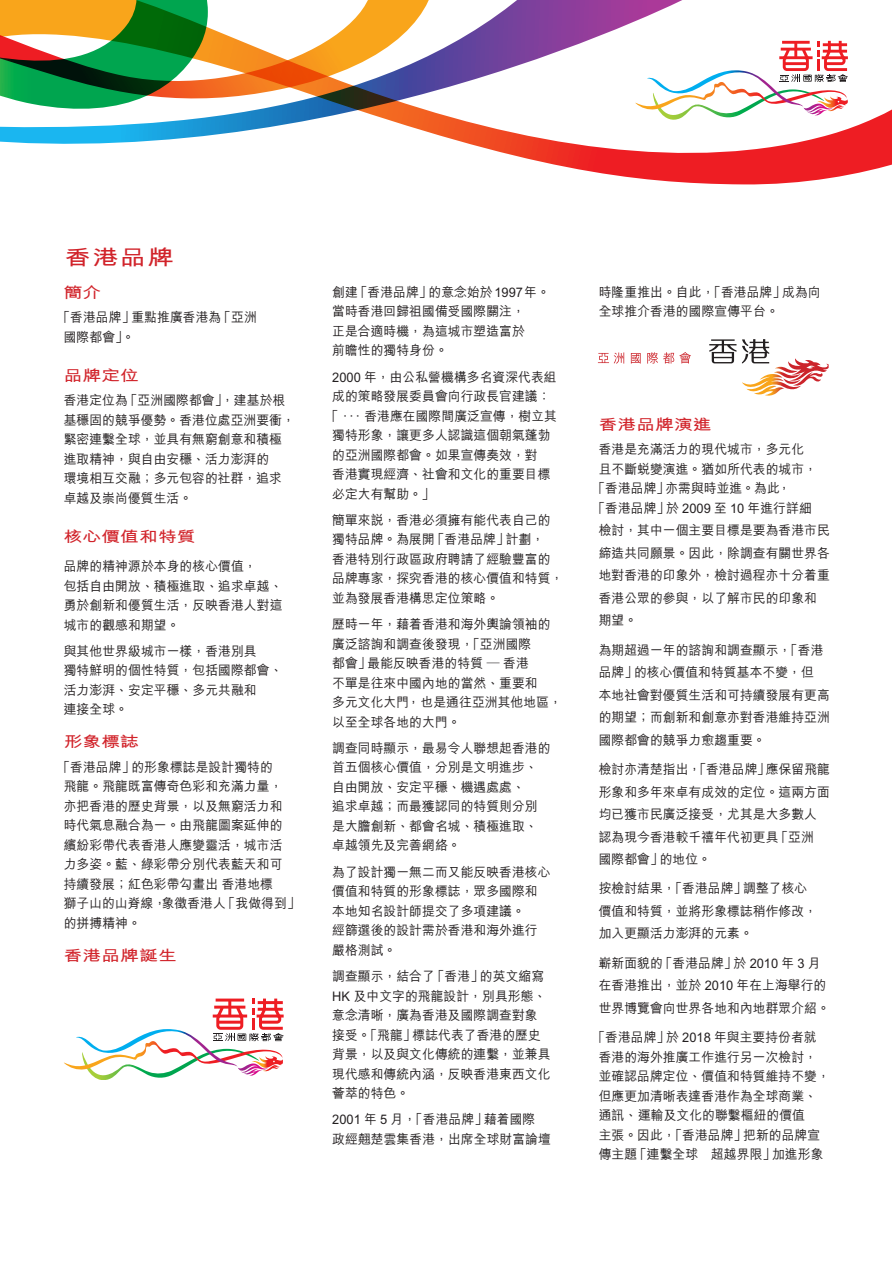
<style>
.page{position:relative;width:893px;height:1263px;background:#fff}
.page>*{position:absolute;margin:0;border:0;box-sizing:border-box;transform-origin:0 0}
.t1{font:700 21px "M Hei HK";color:#d1232a;scale:1.25 1}
.t2{font:700 15px "M Hei HK";letter-spacing:.005em;color:#d1232a;scale:1.25 1}
.t3{font:500 13.2px/19.5px "M Hei HK";letter-spacing:.005em;color:#231f20}
</style>
<div class="page">
<svg style="left:0;top:0;width:892px;height:185px"></svg>
<svg style="left:64px;top:998px;width:220px;height:82px"></svg>
<svg style="left:598px;top:352px;width:26px;height:12px"></svg>
<svg style="left:631px;top:353px;width:10px;height:11px"></svg>
<svg style="left:647px;top:352px;width:44px;height:12px"></svg>
<svg style="left:709px;top:339px;width:27px;height:24px"></svg>
<svg style="left:742px;top:339px;width:87px;height:57px"></svg>
<h1 class="t1" style="left:65px;top:242px;width:89px">香港品牌</h1>
<p class="t2" style="left:64px;top:282px;width:32px">簡介</p>
<p class="t3" style="left:64px;top:307px;width:195px;text-indent:-6px">「香港品牌」重點推廣香港為「亞洲國際都會」。</p>
<p class="t2" style="left:64px;top:365px;width:62px">品牌定位</p>
<p class="t3" style="left:64px;top:389px;width:233px">香港定位為「亞洲國際都會」，建基於根基穩固的競爭優勢。香港位處亞洲要衝，緊密連繫全球，並具有無窮創意和積極進取精神，與自由安穩、活力澎湃的<br>環境相互交融；多元包容的社群，追求卓越及崇尚優質生活。</p>
<p class="t2" style="left:64px;top:525px;width:107px">核心價值和特質</p>
<p class="t3" style="left:64px;top:555px;width:220px">品牌的精神源於本身的核心價值，<br>包括自由開放、積極進取、追求卓越、勇於創新和優質生活，反映香港人對這城市的觀感和期望。</p>
<p class="t3" style="left:64px;top:640px;width:220px">與其他世界級城市一樣，香港別具<br>獨特鮮明的個性特質，包括國際都會、活力澎湃、安定平穩、多元共融和<br>連接全球。</p>
<p class="t2" style="left:64px;top:731px;width:62px">形象標誌</p>
<p class="t3" style="left:64px;top:756px;width:238px;text-indent:-6px">「香港品牌」的形象標誌是設計獨特的<br>飛龍。飛龍既富傳奇色彩和充滿力量，<br>亦把香港的歷史背景，以及無窮活力和<br>時代氣息融合為一。由飛龍圖案延伸的<br>繽紛彩帶代表香港人應變靈活，城市活<br>力多姿。藍、綠彩帶分別代表藍天和可<br>持續發展；紅色彩帶勾畫出 香港地標<br>獅子山的山脊線，象徵香港人「我做得到」的拼搏精神。</p>
<p class="t2" style="left:64px;top:944px;width:92px">香港品牌誕生</p>
<p class="t3" style="left:332px;top:281px;width:219px">創建「香港品牌」的意念始於1997年。當時香港回歸祖國備受國際關注，<br>正是合適時機，為這城市塑造富於<br>前瞻性的獨特身份。</p>
<p class="t3" style="left:332px;top:366px;width:226px">2000 年，由公私營機構多名資深代表組</p>
<p class="t3" style="left:332px;top:385px;width:220px">成的策略發展委員會向行政長官建議：</p>
<p class="t3" style="left:326px;top:405px;width:233px">「．．．香港應在國際間廣泛宣傳，樹立其</p>
<p class="t3" style="left:332px;top:424px;width:220px">獨特形象，讓更多人認識這個朝氣蓬勃</p>
<p class="t3" style="left:332px;top:444px;width:207px">的亞洲國際都會。如果宣傳奏效，對</p>
<p class="t3" style="left:332px;top:463px;width:220px">香港實現經濟、社會和文化的重要目標</p>
<p class="t3" style="left:332px;top:483px;width:104px">必定大有幫助。」</p>
<p class="t3" style="left:332px;top:509px;width:233px">簡單來說，香港必須擁有能代表自己的獨特品牌。為展開「香港品牌」計劃，<br>香港特別行政區政府聘請了經驗豐富的品牌專家，探究香港的核心價值和特質，並為發展香港構思定位策略。</p>
<p class="t3" style="left:332px;top:613px;width:231px">歷時一年，藉着香港和海外輿論領袖的廣泛諮詢和調查後發現，「亞洲國際<br>都會」最能反映香港的特質 ─ 香港<br>不單是往來中國內地的當然、重要和<br>多元文化大門，也是通往亞洲其他地區，以至全球各地的大門。</p>
<p class="t3" style="left:332px;top:737px;width:220px">調查同時顯示，最易令人聯想起香港的首五個核心價值，分別是文明進步、自由開放、安定平穩、機遇處處、<br>追求卓越；而最獲認同的特質則分別是大膽創新、都會名城、積極進取、卓越領先及完善網絡。</p>
<p class="t3" style="left:332px;top:861px;width:220px">為了設計獨一無二而又能反映香港核心價值和特質的形象標誌，眾多國際和本地知名設計師提交了多項建議。<br>經篩選後的設計需於香港和海外進行嚴格測試。</p>
<p class="t3" style="left:332px;top:965px;width:220px">調查顯示，結合了「香港」的英文縮寫<br>HK 及中文字的飛龍設計，別具形態、意念清晰，廣為香港及國際調查對象接受。「飛龍」標誌代表了香港的歷史背景，以及與文化傳統的連繫，並兼具現代感和傳統內涵，反映香港東西文化薈萃的特色。</p>
<p class="t3" style="left:332px;top:1109px;width:220px">2001 年 5 月，「香港品牌」藉着國際政經翹楚雲集香港，出席全球財富論壇</p>
<p class="t3" style="left:599px;top:281px;width:223px">時隆重推出。自此，「香港品牌」成為向全球推介香港的國際宣傳平台。</p>
<p class="t2" style="left:599px;top:414px;width:92px">香港品牌演進</p>
<p class="t3" style="left:599px;top:439px;width:207px">香港是充滿活力的現代城市，多元化</p>
<p class="t3" style="left:599px;top:458px;width:220px">且不斷蛻變演進。猶如所代表的城市，</p>
<p class="t3" style="left:592px;top:478px;width:200px">「香港品牌」亦需與時並進。為此，</p>
<p class="t3" style="left:592px;top:497px;width:221px">「香港品牌」於 2009 至 10 年進行詳細</p>
<p class="t3" style="left:599px;top:518px;width:233px;line-height:22.5px">檢討，其中一個主要目標是要為香港市民締造共同願景。因此，除調查有關世界各地對香港的印象外，檢討過程亦十分着重香港公眾的參與，以了解市民的印象和期望。</p>
<p class="t3" style="left:599px;top:637px;width:233px;line-height:22.5px">為期超過一年的諮詢和調查顯示，「香港品牌」的核心價值和特質基本不變，但本地社會對優質生活和可持續發展有更高的期望；而創新和創意亦對香港維持亞洲國際都會的競爭力愈趨重要。</p>
<p class="t3" style="left:599px;top:757px;width:233px;line-height:22.5px">檢討亦清楚指出，「香港品牌」應保留飛龍形象和多年來卓有成效的定位。這兩方面均已獲市民廣泛接受，尤其是大多數人認為現今香港較千禧年代初更具「亞洲<br>國際都會」的地位。</p>
<p class="t3" style="left:599px;top:876px;width:220px;line-height:22.5px">按檢討結果，「香港品牌」調整了核心價值和特質，並將形象標誌稍作修改，加入更顯活力澎湃的元素。</p>
<p class="t3" style="left:599px;top:950px;width:233px;line-height:22.5px">嶄新面貌的「香港品牌」於 2010 年 3 月在香港推出，並於 2010 年在上海舉行的世界博覽會向世界各地和內地群眾介紹。</p>
<p class="t3" style="left:599px;top:1026px;width:233px;text-indent:-6px">「香港品牌」於 2018 年與主要持份者就香港的海外推廣工作進行另一次檢討，並確認品牌定位、價值和特質維持不變，但應更加清晰表達香港作為全球商業、通訊、 運輸及文化的聯繫樞紐的價值<br>主張。因此，「香港品牌」把新的品牌宣傳主題「連繫全球　超越界限」加進形象</p>
</div>
